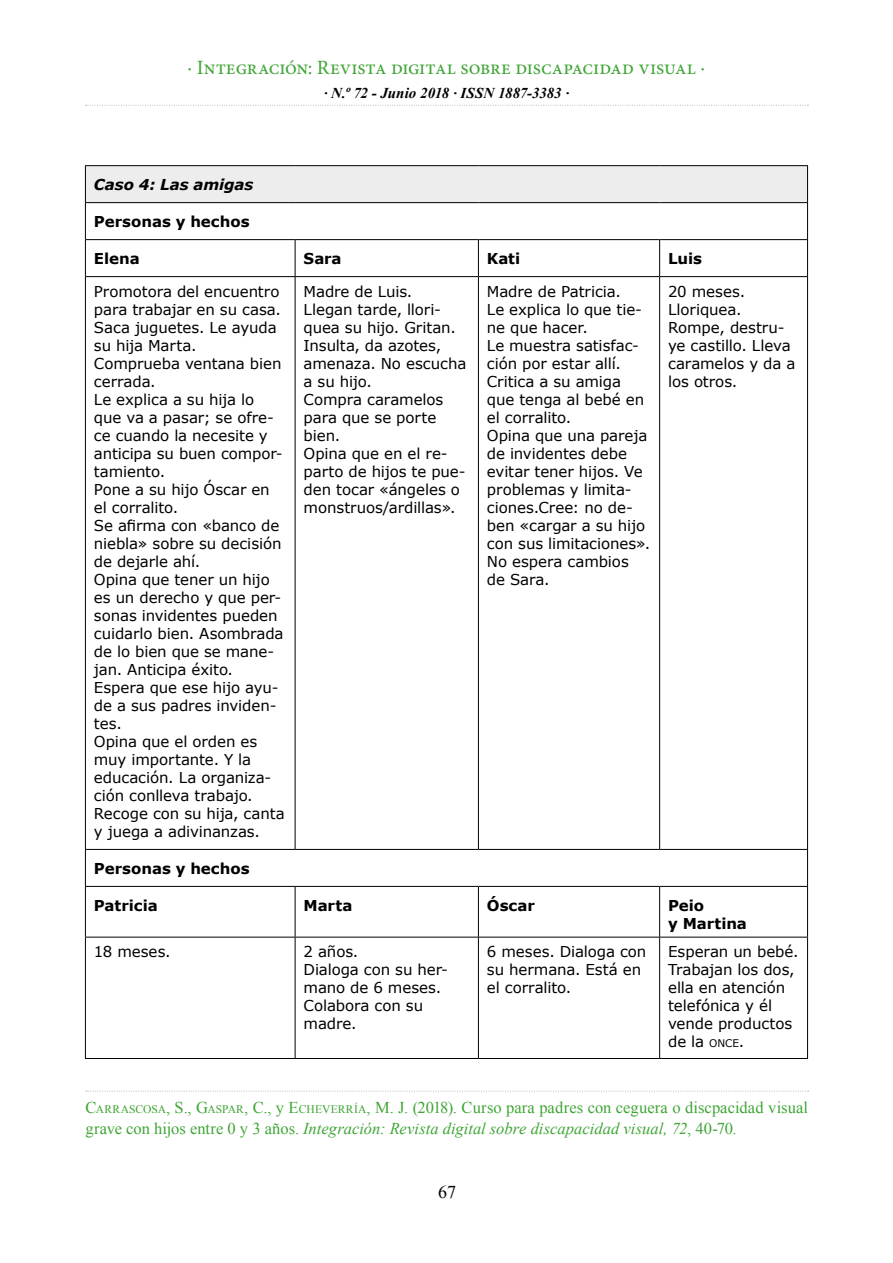
<style>
.page{position:relative;width:893px;height:1263px;background:#fff}
.page>*{position:absolute;margin:0;border:0;box-sizing:border-box;transform-origin:0 0}
.t1{font:20.25px "Minion Pro";letter-spacing:-.01em;color:#3fa535}
.t2{font:18px "Times New Roman";color:#000}
.t3{font:16.5px/21px "Times New Roman";letter-spacing:.005em;color:#3fa535}
.Texto_celda_normal{font:15px/18px "Verdana";letter-spacing:-.005em;color:#000}
.Texto_celda_encabeza{font:700 15px/18px "Verdana";letter-spacing:-.005em;color:#000}
.t4{font:italic 700 15px "Times New Roman";letter-spacing:-.005em;color:#000}
.Texto_celda_encabeza-2{font:italic 700 15px "Verdana";color:#000}
.s1{font-size:10.5px}
.s2{font-style:inherit}
.s3{font-size:11.55px}
.s4{font-style:italic}
</style>
<div class="page">
<svg style="left:86px;top:105px;width:722px;height:1px"></svg>
<div style="left:85px;top:166px;width:722px;height:37px;background:#ededed"></div>
<hr style="left:85px;top:165px;width:210px;height:1px;background:#000">
<hr style="left:85px;top:166px;width:1px;height:36px;background:#000">
<hr style="left:295px;top:165px;width:183px;height:1px;background:#000">
<hr style="left:478px;top:165px;width:182px;height:1px;background:#000">
<hr style="left:660px;top:165px;width:148px;height:1px;background:#000">
<hr style="left:807px;top:166px;width:1px;height:36px;background:#000">
<hr style="left:85px;top:202px;width:210px;height:1px;background:#000">
<hr style="left:85px;top:203px;width:1px;height:36px;background:#000">
<hr style="left:295px;top:202px;width:183px;height:1px;background:#000">
<hr style="left:478px;top:202px;width:182px;height:1px;background:#000">
<hr style="left:660px;top:202px;width:148px;height:1px;background:#000">
<hr style="left:807px;top:203px;width:1px;height:36px;background:#000">
<hr style="left:85px;top:239px;width:210px;height:1px;background:#000">
<hr style="left:85px;top:240px;width:1px;height:36px;background:#000">
<hr style="left:295px;top:239px;width:183px;height:1px;background:#000">
<hr style="left:295px;top:240px;width:1px;height:36px;background:#000">
<hr style="left:478px;top:239px;width:182px;height:1px;background:#000">
<hr style="left:478px;top:240px;width:1px;height:36px;background:#000">
<hr style="left:660px;top:239px;width:148px;height:1px;background:#000">
<hr style="left:659px;top:240px;width:1px;height:36px;background:#000">
<hr style="left:807px;top:240px;width:1px;height:36px;background:#000">
<hr style="left:85px;top:276px;width:210px;height:1px;background:#000">
<hr style="left:85px;top:277px;width:1px;height:572px;background:#000">
<hr style="left:295px;top:276px;width:183px;height:1px;background:#000">
<hr style="left:295px;top:277px;width:1px;height:572px;background:#000">
<hr style="left:478px;top:276px;width:182px;height:1px;background:#000">
<hr style="left:478px;top:277px;width:1px;height:572px;background:#000">
<hr style="left:660px;top:276px;width:148px;height:1px;background:#000">
<hr style="left:659px;top:277px;width:1px;height:572px;background:#000">
<hr style="left:807px;top:277px;width:1px;height:572px;background:#000">
<hr style="left:85px;top:849px;width:210px;height:1px;background:#000">
<hr style="left:85px;top:850px;width:1px;height:36px;background:#000">
<hr style="left:295px;top:849px;width:183px;height:1px;background:#000">
<hr style="left:478px;top:849px;width:182px;height:1px;background:#000">
<hr style="left:660px;top:849px;width:148px;height:1px;background:#000">
<hr style="left:807px;top:850px;width:1px;height:36px;background:#000">
<hr style="left:85px;top:886px;width:210px;height:1px;background:#000">
<hr style="left:85px;top:887px;width:1px;height:50px;background:#000">
<hr style="left:295px;top:886px;width:183px;height:1px;background:#000">
<hr style="left:295px;top:887px;width:1px;height:50px;background:#000">
<hr style="left:478px;top:886px;width:182px;height:1px;background:#000">
<hr style="left:478px;top:887px;width:1px;height:50px;background:#000">
<hr style="left:660px;top:886px;width:148px;height:1px;background:#000">
<hr style="left:659px;top:887px;width:1px;height:50px;background:#000">
<hr style="left:807px;top:887px;width:1px;height:50px;background:#000">
<hr style="left:85px;top:937px;width:210px;height:1px;background:#000">
<hr style="left:85px;top:937px;width:1px;height:121px;background:#000">
<hr style="left:295px;top:937px;width:183px;height:1px;background:#000">
<hr style="left:295px;top:937px;width:1px;height:121px;background:#000">
<hr style="left:478px;top:937px;width:182px;height:1px;background:#000">
<hr style="left:478px;top:937px;width:1px;height:121px;background:#000">
<hr style="left:660px;top:937px;width:148px;height:1px;background:#000">
<hr style="left:659px;top:937px;width:1px;height:121px;background:#000">
<hr style="left:807px;top:937px;width:1px;height:121px;background:#000">
<hr style="left:85px;top:1058px;width:210px;height:1px;background:#000">
<hr style="left:295px;top:1058px;width:183px;height:1px;background:#000">
<hr style="left:478px;top:1058px;width:182px;height:1px;background:#000">
<hr style="left:660px;top:1058px;width:148px;height:1px;background:#000">
<svg style="left:86px;top:1090px;width:723px;height:2px"></svg>
<h1 class="t1" style="left:188px;top:54px;width:519px">· Integración: Revista digital sobre discapacidad visual ·</h1>
<p class="t4" style="left:324px;top:83px;width:247px">· N.º 72 - Junio 2018 · ISSN 1887-3383 ·</p>
<p class="Texto_celda_encabeza-2" style="left:94px;top:175px;width:161px">Caso 4: Las amigas</p>
<p class="Texto_celda_encabeza" style="left:94px;top:212px;width:157px">Personas y hechos</p>
<p class="Texto_celda_encabeza" style="left:94px;top:249px;width:47px">Elena</p>
<p class="Texto_celda_encabeza" style="left:304px;top:249px;width:39px">Sara</p>
<p class="Texto_celda_encabeza" style="left:487px;top:249px;width:35px">Kati</p>
<p class="Texto_celda_encabeza" style="left:668px;top:249px;width:35px">Luis</p>
<p class="Texto_celda_normal" style="left:94px;top:282px;width:189px">Promotora del encuentro para trabajar en su casa.</p>
<p class="Texto_celda_normal" style="left:94px;top:318px;width:184px">Saca juguetes. Le ayuda su hija Marta.</p>
<p class="Texto_celda_normal" style="left:94px;top:354px;width:189px">Comprueba ventana bien cerrada.</p>
<p class="Texto_celda_normal" style="left:94px;top:390px;width:190px">Le explica a su hija lo que va a pasar; se ofre&shy;ce cuando la necesite y anticipa su buen compor&shy;tamiento.</p>
<p class="Texto_celda_normal" style="left:94px;top:480px;width:177px">Pone a su hijo Óscar en el corralito.</p>
<p class="Texto_celda_normal" style="left:94px;top:516px;width:189px">Se afirma con «banco de niebla» sobre su decisión de dejarle ahí.</p>
<p class="Texto_celda_normal" style="left:94px;top:570px;width:191px">Opina que tener un hijo es un derecho y que per&shy;sonas invidentes pueden cuidarlo bien. Asombrada de lo bien que se mane&shy;jan. Anticipa éxito.</p>
<p class="Texto_celda_normal" style="left:94px;top:678px;width:186px">Espera que ese hijo ayu&shy;de a sus padres inviden&shy;tes.</p>
<p class="Texto_celda_normal" style="left:94px;top:732px;width:179px">Opina que el orden es muy importante. Y la educación. La organiza&shy;ción conlleva trabajo.</p>
<p class="Texto_celda_normal" style="left:94px;top:804px;width:192px">Recoge con su hija, canta y juega a adivinanzas.</p>
<p class="Texto_celda_normal" style="left:304px;top:282px;width:110px">Madre de Luis.</p>
<p class="Texto_celda_normal" style="left:304px;top:300px;width:154px">Llegan tarde, llori&shy;quea su hijo. Gritan.</p>
<p class="Texto_celda_normal" style="left:304px;top:336px;width:164px">Insulta, da azotes, amenaza. No escucha a su hijo.</p>
<p class="Texto_celda_normal" style="left:304px;top:390px;width:141px">Compra caramelos para que se porte bien.</p>
<p class="Texto_celda_normal" style="left:304px;top:444px;width:164px">Opina que en el re&shy;parto de hijos te pue&shy;den tocar «ángeles o monstruos/ardillas».</p>
<p class="Texto_celda_normal" style="left:487px;top:282px;width:135px">Madre de Patricia.</p>
<p class="Texto_celda_normal" style="left:487px;top:300px;width:157px">Le explica lo que tie&shy;ne que hacer.<br>Le muestra satisfac&shy;ción por estar allí.</p>
<p class="Texto_celda_normal" style="left:487px;top:372px;width:159px">Critica a su amiga que tenga al bebé en el corralito.</p>
<p class="Texto_celda_normal" style="left:487px;top:426px;width:165px">Opina que una pareja de invidentes debe evitar tener hijos. Ve problemas y limita&shy;ciones.Cree: no de&shy;ben «cargar a su hijo con sus limitaciones».</p>
<p class="Texto_celda_normal" style="left:487px;top:552px;width:143px">No espera cambios de Sara.</p>
<p class="Texto_celda_normal" style="left:668px;top:282px;width:78px">20 meses.</p>
<p class="Texto_celda_normal" style="left:668px;top:300px;width:129px">Lloriquea.<br>Rompe, destru&shy;ye castillo. Lleva caramelos y da a los otros.</p>
<p class="Texto_celda_encabeza" style="left:94px;top:859px;width:157px">Personas y hechos</p>
<p class="Texto_celda_encabeza" style="left:94px;top:896px;width:65px">Patricia</p>
<p class="Texto_celda_encabeza" style="left:304px;top:896px;width:50px">Marta</p>
<p class="Texto_celda_encabeza" style="left:487px;top:896px;width:50px">Óscar</p>
<p class="Texto_celda_encabeza" style="left:668px;top:896px;width:80px">Peio<br>y Martina</p>
<p class="Texto_celda_normal" style="left:94px;top:942px;width:78px">18 meses.</p>
<p class="Texto_celda_normal" style="left:304px;top:942px;width:56px">2 años.</p>
<p class="Texto_celda_normal" style="left:304px;top:960px;width:146px">Dialoga con su her&shy;mano de 6 meses.<br>Colabora con su madre.</p>
<p class="Texto_celda_normal" style="left:487px;top:942px;width:161px">6 meses. Dialoga con su hermana. Está en el corralito.</p>
<p class="Texto_celda_normal" style="left:668px;top:942px;width:132px">Esperan un bebé.</p>
<p class="Texto_celda_normal" style="left:668px;top:960px;width:128px">Trabajan los dos, ella en atención telefónica y él vende productos de la <span class="s1">ONCE</span>.</p>
<p class="t3" style="left:85px;top:1097px;width:724px"><span class="s2">C</span><span class="s3">ARRASCOSA</span>, S., <span class="s2">G</span><span class="s3">ASPAR</span>, C., y <span class="s2">E</span><span class="s3">CHEVERRÍA</span>, M. J. (2018). Curso para padres con ceguera o discpacidad visual grave con hijos entre 0 y 3 años. <span class="s4">Integración: Revista digital sobre discapacidad visual, 72</span>, 40-70.</p>
<p class="t2" style="left:438px;top:1180px;width:19px">67</p>
</div>
